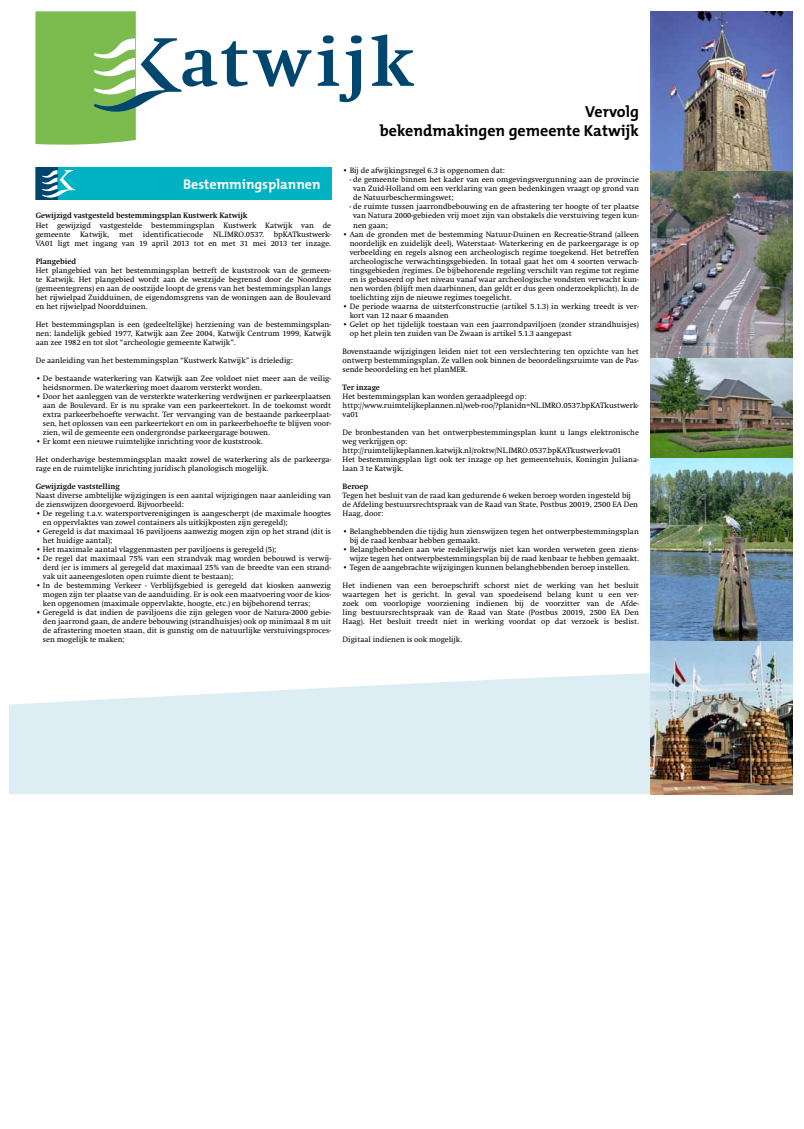
<style>
.page{position:relative;width:804px;height:1129px;background:#fff}
.page>*{position:absolute;margin:0;border:0;box-sizing:border-box;transform-origin:0 0}
.t1{font:700 16px/19.2px "The Mix";color:#000;text-align:right}
.t2{font:700 14px "The Mix";color:#fff}
.t3{font:8px/9px "Swift";color:#000;text-align:justify}
.t4{font:700 8px "Swift";color:#000}
</style>
<div class="page">
<div style="left:36px;top:167px;width:296px;height:33px;background:#00b2c2"></div>
<div style="left:36px;top:167px;width:21px;height:33px;background:#00466f"></div>
<svg style="left:42px;top:170px;width:33px;height:28px"></svg>
<svg style="left:318px;top:35px;width:44px;height:67px"></svg>
<svg style="left:371px;top:34px;width:43px;height:52px"></svg>
<svg style="left:35px;top:11px;width:276px;height:134px"></svg>
<img style="left:650px;top:12px;width:142px;height:629px">
<svg style="left:9px;top:673px;width:641px;height:121px;background:#e0f0f4"></svg>
<img style="left:650px;top:641px;width:142px;height:153px">
<h2 class="t2" style="left:183px;top:172px;width:139px">Bestemmingsplannen</h2>
<p class="t4" style="left:36px;top:211px;width:213px">Gewijzigd vastgesteld bestemmingsplan Kustwerk Katwijk</p>
<p class="t3" style="left:36px;top:220px;width:297px">Het gewijzigd vastgestelde bestemmingsplan Kustwerk Katwijk van de gemeente Katwijk, met identificatiecode NL.IMRO.0537. bpKATkustwerk-VA01 ligt met ingang van 19 april 2013 tot en met 31 mei 2013 ter inzage.</p>
<p class="t4" style="left:36px;top:256px;width:42px">Plangebied</p>
<p class="t3" style="left:36px;top:265px;width:297px">Het plangebied van het bestemmingsplan betreft de kuststrook van de gemeen&shy;te Katwijk. Het plangebied wordt aan de westzijde begrensd door de Noordzee (gemeentegrens) en aan de oostzijde loopt de grens van het bestemmingsplan langs het rijwielpad Zuidduinen, de eigendomsgrens van de woningen aan de Boulevard en het rijwielpad Noordduinen.</p>
<p class="t3" style="left:36px;top:319px;width:297px">Het bestemmingsplan is een (gedeeltelijke) herziening van de bestemmingsplan&shy;nen: landelijk gebied 1977, Katwijk aan Zee 2004, Katwijk Centrum 1999, Katwijk aan zee 1982 en tot slot “archeologie gemeente Katwijk”.</p>
<p class="t3" style="left:36px;top:355px;width:258px">De aanleiding van het bestemmingsplan “Kustwerk Katwijk” is drieledig:</p>
<p class="t3" style="left:43px;top:373px;width:290px;text-indent:-7px">• De bestaande waterkering van Katwijk aan Zee voldoet niet meer aan de veilig&shy;heidsnormen. De waterkering moet daarom versterkt worden.</p>
<p class="t3" style="left:43px;top:391px;width:290px;text-indent:-7px">• Door het aanleggen van de versterkte waterkering verdwijnen er parkeerplaatsen aan de Boulevard. Er is nu sprake van een parkeertekort. In de toekomst wordt extra parkeerbehoefte verwacht. Ter vervanging van de bestaande parkeerplaat&shy;sen, het oplossen van een parkeertekort en om in parkeerbehoefte te blijven voor&shy;zien, wil de gemeente een ondergrondse parkeergarage bouwen.</p>
<p class="t3" style="left:36px;top:436px;width:228px">• Er komt een nieuwe ruimtelijke inrichting voor de kuststrook.</p>
<p class="t3" style="left:36px;top:454px;width:297px">Het onderhavige bestemmingsplan maakt zowel de waterkering als de parkeerga&shy;rage en de ruimtelijke inrichting juridisch planologisch mogelijk.</p>
<p class="t4" style="left:36px;top:481px;width:85px">Gewijzigde vaststelling</p>
<p class="t3" style="left:36px;top:490px;width:297px">Naast diverse ambtelijke wijzigingen is een aantal wijzigingen naar aanleiding van de zienswijzen doorgevoerd. Bijvoorbeeld:</p>
<p class="t3" style="left:43px;top:508px;width:290px;text-indent:-7px">• De regeling t.a.v. watersportverenigingen is aangescherpt (de maximale hoogtes en oppervlaktes van zowel containers als uitkijkposten zijn geregeld);</p>
<p class="t3" style="left:43px;top:526px;width:290px;text-indent:-7px">• Geregeld is dat maximaal 16 paviljoens aanwezig mogen zijn op het strand (dit is het huidige aantal);</p>
<p class="t3" style="left:36px;top:544px;width:242px">• Het maximale aantal vlaggenmasten per paviljoens is geregeld (5);</p>
<p class="t3" style="left:43px;top:553px;width:290px;text-indent:-7px">• De regel dat maximaal 75% van een strandvak mag worden bebouwd is verwij&shy;derd (er is immers al geregeld dat maximaal 25% van de breedte van een strand&shy;vak uit aaneengesloten open ruimte dient te bestaan);</p>
<p class="t3" style="left:43px;top:580px;width:290px;text-indent:-7px">• In de bestemming Verkeer - Verblijfsgebied is geregeld dat kiosken aanwezig mogen zijn ter plaatse van de aanduiding. Er is ook een maatvoering voor de kios&shy;ken opgenomen (maximale oppervlakte, hoogte, etc.) en bijbehorend terras;</p>
<p class="t3" style="left:43px;top:607px;width:290px;text-indent:-7px">• Geregeld is dat indien de paviljoens die zijn gelegen voor de Natura-2000 gebie&shy;den jaarrond gaan, de andere bebouwing (strandhuisjes) ook op minimaal 8 m uit de afrastering moeten staan, dit is gunstig om de natuurlijke verstuivingsproces&shy;sen mogelijk te maken;</p>
<h1 class="t1" style="left:380px;top:101px;width:260px">Vervolg<br>bekendmakingen gemeente Katwijk</h1>
<p class="t3" style="left:342px;top:166px;width:164px">• Bij de afwijkingsregel 6.3 is opgenomen dat:</p>
<p class="t3" style="left:353px;top:175px;width:287px;text-indent:-4px">- de gemeente binnen het kader van een omgevingsvergunning aan de provincie van Zuid-Holland om een verklaring van geen bedenkingen vraagt op grond van de Natuurbeschermingswet;</p>
<p class="t3" style="left:353px;top:202px;width:287px;text-indent:-4px">- de ruimte tussen jaarrondbebouwing en de afrastering ter hoogte of ter plaatse van Natura 2000-gebieden vrij moet zijn van obstakels die verstuiving tegen kun&shy;nen gaan;</p>
<p class="t3" style="left:350px;top:229px;width:291px;text-indent:-7px">• Aan de gronden met de bestemming Natuur-Duinen en Recreatie-Strand (alleen noordelijk en zuidelijk deel), Waterstaat- Waterkering en de parkeergarage is op verbeelding en regels alsnog een archeologisch regime toegekend. Het betreffen archeologische verwachtingsgebieden. In totaal gaat het om 4 soorten verwach&shy;tingsgebieden /regimes. De bijbehorende regeling verschilt van regime tot regime en is gebaseerd op het niveau vanaf waar archeologische vondsten verwacht kun&shy;nen worden (blijft men daarbinnen, dan geldt er dus geen onderzoekplicht). In de toelichting zijn de nieuwe regimes toegelicht.</p>
<p class="t3" style="left:350px;top:301px;width:291px;text-indent:-7px">• De periode waarna de uitsterfconstructie (artikel 5.1.3) in werking treedt is ver&shy;kort van 12 naar 6 maanden</p>
<p class="t3" style="left:350px;top:319px;width:291px;text-indent:-7px">• Gelet op het tijdelijk toestaan van een jaarrondpaviljoen (zonder strandhuisjes) op het plein ten zuiden van De Zwaan is artikel 5.1.3 aangepast</p>
<p class="t3" style="left:342px;top:346px;width:298px">Bovenstaande wijzigingen leiden niet tot een verslechtering ten opzichte van het ontwerp bestemmingsplan. Ze vallen ook binnen de beoordelingsruimte van de Pas&shy;sende beoordeling en het planMER.</p>
<p class="t4" style="left:342px;top:382px;width:39px">Ter inzage</p>
<p class="t3" style="left:342px;top:391px;width:298px;text-align:left">Het bestemmingsplan kan worden geraadpleegd op: http://www.ruimtelijkeplannen.nl/web-roo/?planidn=NL.IMRO.0537.bpKATkustwerk&shy;va01</p>
<p class="t3" style="left:342px;top:427px;width:298px;text-align:left">De bronbestanden van het ontwerpbestemmingsplan kunt u langs elektronische weg verkrijgen op: http://ruimtelijkeplannen.katwijk.nl/roktw/NL.IMRO.0537.bpKATkustwerk-va01<br>Het bestemmingsplan ligt ook ter inzage op het gemeentehuis, Koningin Juliana&shy;laan 3 te Katwijk.</p>
<p class="t4" style="left:342px;top:481px;width:27px">Beroep</p>
<p class="t3" style="left:342px;top:490px;width:297px;text-align:left">Tegen het besluit van de raad kan gedurende 6 weken beroep worden ingesteld bij de Afdeling bestuursrechtspraak van de Raad van State, Postbus 20019, 2500 EA Den<br>Haag, door:</p>
<p class="t3" style="left:350px;top:526px;width:291px;text-indent:-7px">• Belanghebbenden die tijdig hun zienswijzen tegen het ontwerpbestemmingsplan bij de raad kenbaar hebben gemaakt.</p>
<p class="t3" style="left:342px;top:544px;width:298px;text-align:right">• Belanghebbenden aan wie redelijkerwijs niet kan worden verweten geen ziens&shy;wijze tegen het ontwerpbestemmingsplan bij de raad kenbaar te hebben gemaakt.</p>
<p class="t3" style="left:342px;top:562px;width:289px">• Tegen de aangebrachte wijzigingen kunnen belanghebbenden beroep instellen.</p>
<p class="t3" style="left:342px;top:580px;width:298px">Het indienen van een beroepschrift schorst niet de werking van het besluit waartegen het is gericht. In geval van spoedeisend belang kunt u een ver&shy;zoek om voorlopige voorziening indienen bij de voorzitter van de Afde&shy;ling bestuursrechtspraak van de Raad van State (Postbus 20019, 2500 EA Den Haag). Het besluit treedt niet in werking voordat op dat verzoek is beslist.</p>
<p class="t3" style="left:342px;top:634px;width:121px">Digitaal indienen is ook mogelijk.</p>
</div>
